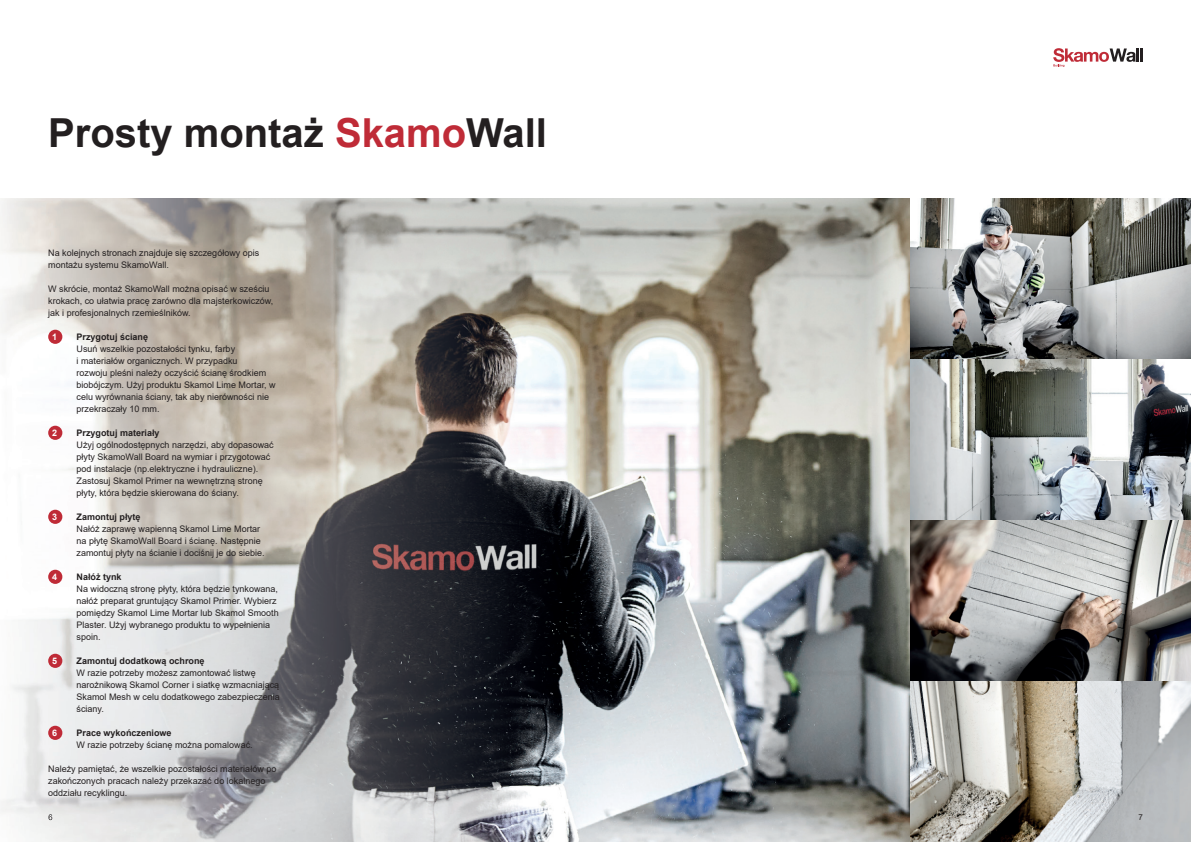
<style>
.page{position:relative;width:1191px;height:842px;background:#fff}
.page>*{position:absolute;margin:0;border:0;box-sizing:border-box;transform-origin:0 0}
.t1{font:700 40px "Arial";color:#231f20}
.t2{font:9px/12px "Arial";color:#231f20}
.t3{font:700 9px "Arial";color:#231f20}
.t4{font:700 9px "Arial";color:#fff}
.t5{font:8px "Arial";color:#231f20}
.s1{color:#bf2b37}
</style>
<div class="page">
<svg style="left:1053px;top:48px;width:89px;height:19px"></svg>
<img style="left:0;top:198px;width:1191px;height:644px">
<div style="left:48px;top:330px;width:14px;height:14px;background:#bf2b37;border-radius:50%"></div>
<div style="left:48px;top:426px;width:14px;height:14px;background:#bf2b37;border-radius:50%"></div>
<div style="left:48px;top:510px;width:14px;height:14px;background:#bf2b37;border-radius:50%"></div>
<div style="left:48px;top:570px;width:14px;height:14px;background:#bf2b37;border-radius:50%"></div>
<div style="left:48px;top:654px;width:14px;height:14px;background:#bf2b37;border-radius:50%"></div>
<div style="left:48px;top:726px;width:14px;height:14px;background:#bf2b37;border-radius:50%"></div>
<svg style="left:48px;top:814px;width:4px;height:6px"></svg>
<h1 class="t1" style="left:48px;top:105px;width:500px">Prosty montaż <span class="s1">Skamo</span>Wall</h1>
<p class="t2" style="left:48px;top:247px;width:213px">Na kolejnych stronach znajduje się szczegółowy opis montażu systemu SkamoWall.</p>
<p class="t2" style="left:48px;top:283px;width:227px">W skrócie, montaż SkamoWall można opisać w sześciu krokach, co ułatwia pracę zarówno dla majsterkowiczów, jak i profesjonalnych rzemieślników.</p>
<p class="t4" style="left:52px;top:331px;width:7px">1</p>
<p class="t3" style="left:77px;top:330px;width:73px">Przygotuj ścianę</p>
<p class="t2" style="left:77px;top:343px;width:201px">Usuń wszelkie pozostałości tynku, farby<br>i materiałów organicznych. W przypadku<br>rozwoju pleśni należy oczyścić ścianę środkiem biobójczym. Użyj produktu Skamol Lime Mortar, w celu wyrównania ściany, tak aby nierówności nie przekraczały 10 mm.</p>
<p class="t4" style="left:52px;top:427px;width:7px">2</p>
<p class="t3" style="left:77px;top:426px;width:85px">Przygotuj materiały</p>
<p class="t2" style="left:77px;top:439px;width:199px">Użyj ogólnodostępnych narzędzi, aby dopasować płyty SkamoWall Board na wymiar i przygotować pod instalacje (np.elektryczne i hydrauliczne).<br>Zastosuj Skamol Primer na wewnętrzną stronę płyty, która będzie skierowana do ściany.</p>
<p class="t4" style="left:52px;top:511px;width:7px">3</p>
<p class="t3" style="left:77px;top:510px;width:66px">Zamontuj płytę</p>
<p class="t2" style="left:77px;top:523px;width:190px">Nałóż zaprawę wapienną Skamol Lime Mortar na płytę SkamoWall Board i ścianę. Następnie zamontuj płyty na ścianie i dociśnij je do siebie.</p>
<p class="t4" style="left:52px;top:571px;width:7px">4</p>
<p class="t3" style="left:77px;top:570px;width:47px">Nałóż tynk</p>
<p class="t2" style="left:77px;top:583px;width:204px">Na widoczną stronę płyty, która będzie tynkowana, nałóż preparat gruntujący Skamol Primer. Wybierz pomiędzy Skamol Lime Mortar lub Skamol Smooth Plaster. Użyj wybranego produktu to wypełnienia spoin.</p>
<p class="t4" style="left:52px;top:655px;width:7px">5</p>
<p class="t3" style="left:77px;top:654px;width:130px">Zamontuj dodatkową ochronę</p>
<p class="t2" style="left:77px;top:667px;width:205px">W razie potrzeby możesz zamontować listwę narożnikową Skamol Corner i siatkę wzmacniającą Skamol Mesh w celu dodatkowego zabezpieczenia ściany.</p>
<p class="t4" style="left:52px;top:727px;width:7px">6</p>
<p class="t3" style="left:77px;top:726px;width:97px">Prace wykończeniowe</p>
<p class="t2" style="left:77px;top:739px;width:178px">W razie potrzeby ścianę można pomalować.</p>
<p class="t2" style="left:48px;top:763px;width:230px">Należy pamiętać, że wszelkie pozostałości materiałów po zakończonych pracach należy przekazać do lokalnego oddziału recyklingu.</p>
<p class="t5" style="left:1138px;top:812px;width:6px">7</p>
</div>
